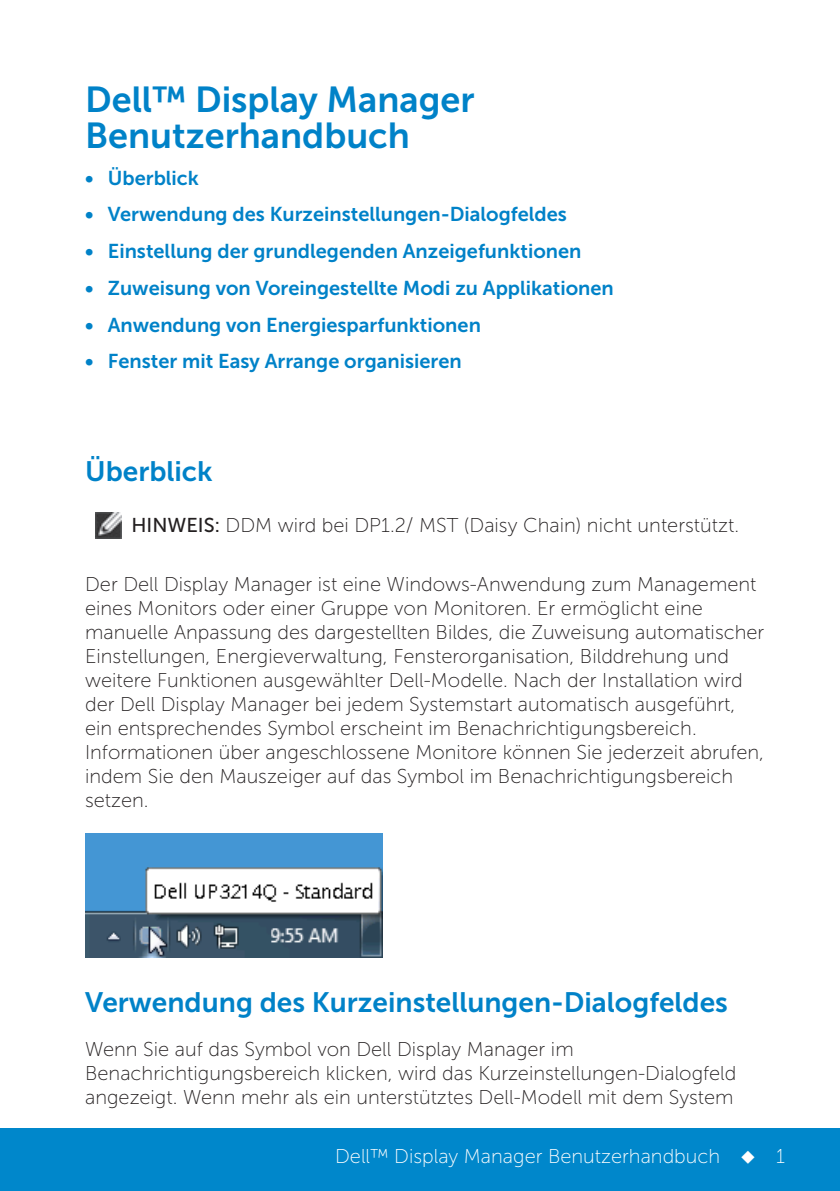
<style>
.page{position:relative;width:840px;height:1191px;background:#fff}
.page>*{position:absolute;margin:0;border:0;box-sizing:border-box;transform-origin:0 0}
.Head1{font:36px/36px "Museo Sans For Dell 700";color:#0082c8}
.t1{font:28px "Museo Sans For Dell 700";color:#0082c8}
.內文{font:20px/24px "Museo Sans For Dell 100";color:#231f20}
.t2{font:20px "Museo Sans For Dell 700";color:#0082c8}
.Page_No{font:20px "Museo Sans For Dell 100";color:#fff}
.s1{font-family:"Museo Sans For Dell 500"}
</style>
<div class="page">
<div style="left:0;top:1128px;width:839px;height:63px;background:#0087cb"></div>
<img style="left:96px;top:513px;width:25px;height:25px">
<img style="left:85px;top:833px;width:297px;height:124px">
<p class="Head1" style="left:85px;top:82px;width:391px">Dell™ Display Manager<br>Benutzerhandbuch</p>
<p class="t2" style="left:85px;top:167px;width:115px">• Überblick</p>
<p class="t2" style="left:85px;top:203px;width:483px">• Verwendung des Kurzeinstellungen-Dialogfeldes</p>
<p class="t2" style="left:85px;top:240px;width:497px">• Einstellung der grundlegenden Anzeigefunktionen</p>
<p class="t2" style="left:85px;top:277px;width:530px">• Zuweisung von Voreingestellte Modi zu Applikationen</p>
<p class="t2" style="left:85px;top:313px;width:397px">• Anwendung von Energiesparfunktionen</p>
<p class="t2" style="left:85px;top:350px;width:378px">• Fenster mit Easy Arrange organisieren</p>
<p class="t1" style="left:85px;top:455px;width:129px">Überblick</p>
<p class="內文" style="left:131px;top:513px;width:609px"><span class="s1">HINWEIS:</span> DDM wird bei DP1.2/ MST (Daisy Chain) nicht unterstützt.</p>
<p class="內文" style="left:85px;top:572px;width:680px">Der Dell Display Manager ist eine Windows-Anwendung zum Management eines Monitors oder einer Gruppe von Monitoren. Er ermöglicht eine manuelle Anpassung des dargestellten Bildes, die Zuweisung automatischer Einstellungen, Energieverwaltung, Fensterorganisation, Bilddrehung und weitere Funktionen ausgewählter Dell-Modelle. Nach der Installation wird der Dell Display Manager bei jedem Systemstart automatisch ausgeführt, ein entsprechendes Symbol erscheint im Benachrichtigungsbereich.<br>Informationen über angeschlossene Monitore können Sie jederzeit abrufen, indem Sie den Mauszeiger auf das Symbol im Benachrichtigungsbereich setzen.</p>
<p class="t1" style="left:85px;top:986px;width:644px">Verwendung des Kurzeinstellungen-Dialogfeldes</p>
<p class="內文" style="left:85px;top:1037px;width:652px">Wenn Sie auf das Symbol von Dell Display Manager im<br>Benachrichtigungsbereich klicken, wird das Kurzeinstellungen-Dialogfeld angezeigt. Wenn mehr als ein unterstütztes Dell-Modell mit dem System</p>
<p class="Page_No" style="left:335px;top:1145px;width:451px">Dell™ Display Manager Benutzerhandbuch ◆ 1</p>
</div>
